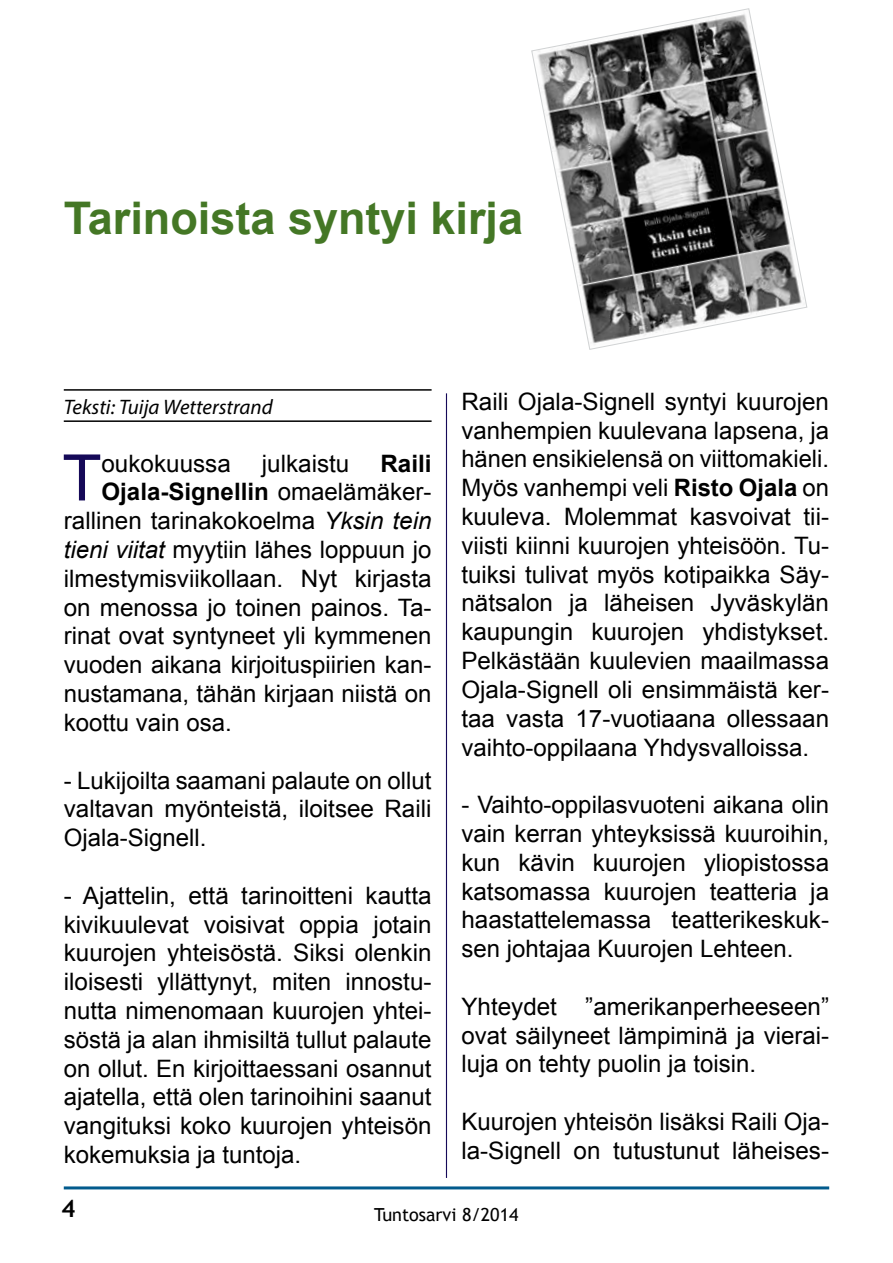
<style>
.page{position:relative;width:893px;height:1263px;background:#fff}
.page>*{position:absolute;margin:0;border:0;box-sizing:border-box;transform-origin:0 0}
.t1{font:64.2px "Arial";color:#150958}
.t2{font:700 45px "Arial";color:#447725}
.t3{font:24px/28.8px "Arial";color:#000;text-align:justify}
.t4{font:700 24px "Arial";color:#000}
.t5{font:700 24px "Trebuchet MS";color:#000}
.t6{font:italic 21px "Myriad Pro";color:#000}
.t7{font:18px "Trebuchet MS";color:#000}
.s1{font-weight:400}
.s2{font-style:italic}
.s3{font-weight:700}
</style>
<div class="page">
<hr style="left:64px;top:1186px;width:765px;height:3px;background:#025b8d">
<hr style="left:64px;top:389px;width:368px;height:2px;background:#000">
<hr style="left:64px;top:420px;width:368px;height:2px;background:#000">
<hr style="left:446px;top:393px;width:1px;height:785px;background:#150958">
<svg style="left:531px;top:8px;width:276px;height:342px"></svg>
<h2 class="t2" style="left:64px;top:188px;width:461px">Tarinoista syntyi kirja</h2>
<p class="t6" style="left:64px;top:394px;width:210px">Teksti: Tuija Wetterstrand</p>
<h1 class="t1" style="left:62px;top:436px;width:41px">T</h1>
<p class="t3" style="left:102px;top:449px;width:131px">oukokuussa</p>
<p class="t3" style="left:262px;top:449px;width:89px">julkaistu</p>
<p class="t4" style="left:380px;top:447px;width:53px">Raili</p>
<p class="t4" style="left:102px;top:476px;width:332px">Ojala-Signellin <span class="s1">omaelämäker-</span></p>
<p class="t3" style="left:64px;top:507px;width:369px">rallinen tarinakokoelma <span class="s2">Yksin tein</span></p>
<p class="t3" style="left:64px;top:535px;width:369px"><span class="s2">tieni viitat</span> myytiin lähes loppuun jo</p>
<p class="t3" style="left:64px;top:564px;width:369px">ilmestymisviikollaan. Nyt kirjasta</p>
<p class="t3" style="left:64px;top:593px;width:369px">on menossa jo toinen painos. Ta-</p>
<p class="t3" style="left:64px;top:622px;width:369px">rinat ovat syntyneet yli kymmenen</p>
<p class="t3" style="left:64px;top:651px;width:369px">vuoden aikana kirjoituspiirien kan-</p>
<p class="t3" style="left:64px;top:679px;width:369px">nustamana, tähän kirjaan niistä on</p>
<p class="t3" style="left:64px;top:708px;width:170px">koottu vain osa.</p>
<p class="t3" style="left:64px;top:766px;width:369px">- Lukijoilta saamani palaute on ollut valtavan myönteistä, iloitsee Raili Ojala-Signell.</p>
<p class="t3" style="left:64px;top:881px;width:369px">- Ajattelin, että tarinoitteni kautta kivikuulevat voisivat oppia jotain kuurojen yhteisöstä. Siksi olenkin iloisesti yllättynyt, miten innostu&shy;nutta nimenomaan kuurojen yhtei&shy;söstä ja alan ihmisiltä tullut palaute on ollut. En kirjoittaessani osannut ajatella, että olen tarinoihini saanut vangituksi koko kuurojen yhteisön kokemuksia ja tuntoja.</p>
<p class="t3" style="left:461px;top:387px;width:369px">Raili Ojala-Signell syntyi kuurojen vanhempien kuulevana lapsena, ja hänen ensikielensä on viittomakieli.<br>Myös vanhempi veli <span class="s3">Risto Ojala</span> on kuuleva. Molemmat kasvoivat tii&shy;viisti kiinni kuurojen yhteisöön. Tu&shy;tuiksi tulivat myös kotipaikka Säy&shy;nätsalon ja läheisen Jyväskylän kaupungin kuurojen yhdistykset.<br>Pelkästään kuulevien maailmassa Ojala-Signell oli ensimmäistä ker&shy;taa vasta 17-vuotiaana ollessaan vaihto-oppilaana Yhdysvalloissa.</p>
<p class="t3" style="left:461px;top:790px;width:369px">- Vaihto-oppilasvuoteni aikana olin vain kerran yhteyksissä kuuroihin, kun kävin kuurojen yliopistossa katsomassa kuurojen teatteria ja haastattelemassa teatterikeskuk&shy;sen johtajaa Kuurojen Lehteen.</p>
<p class="t3" style="left:461px;top:992px;width:369px">Yhteydet ”amerikanperheeseen” ovat säilyneet lämpiminä ja vierai&shy;luja on tehty puolin ja toisin.</p>
<p class="t3" style="left:461px;top:1107px;width:369px">Kuurojen yhteisön lisäksi Raili Oja&shy;la-Signell on tutustunut läheises-</p>
<p class="t5" style="left:62px;top:1193px;width:16px">4</p>
<p class="t7" style="left:374px;top:1204px;width:146px">Tuntosarvi 8/2014</p>
</div>
